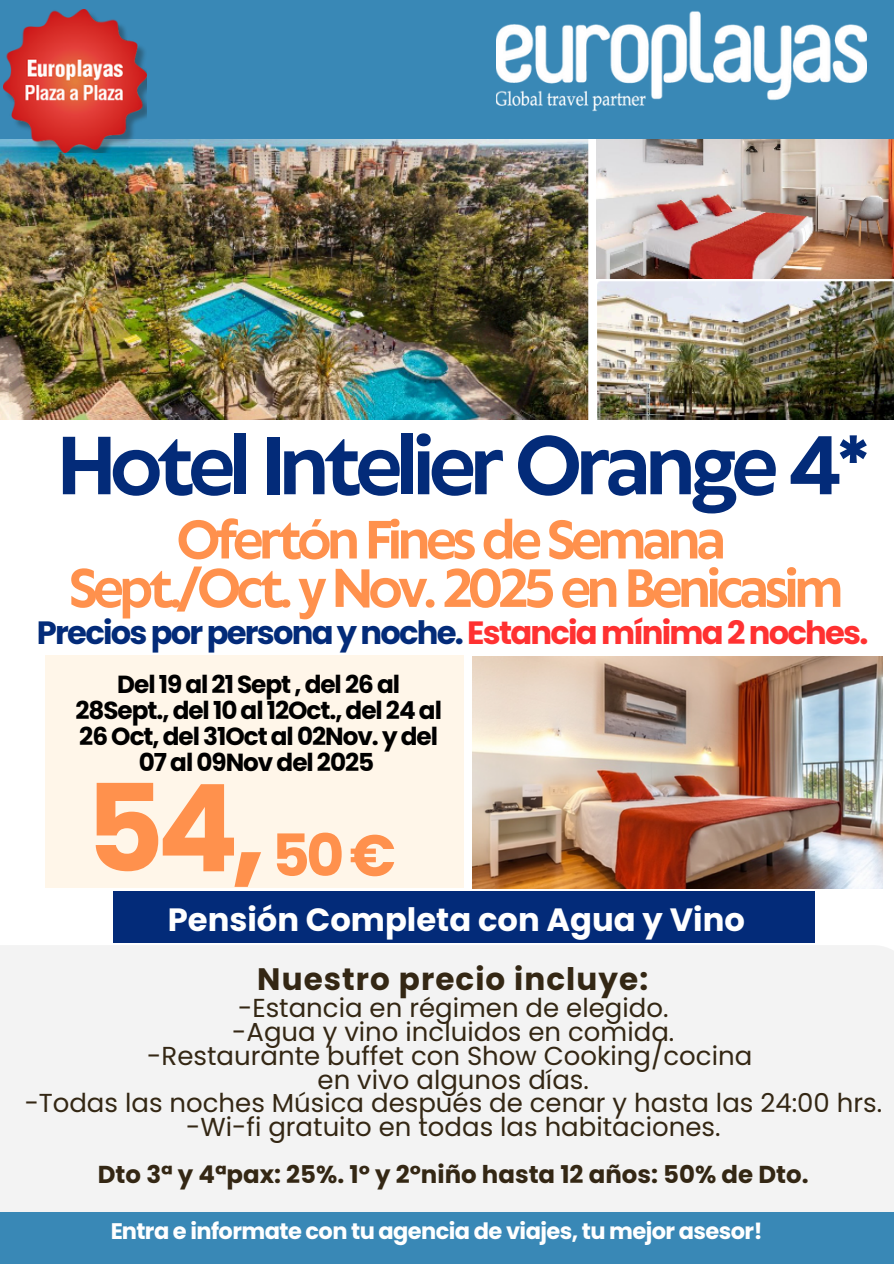
<style>
.page{position:relative;width:894px;height:1264px;background:#fff}
.page>*{position:absolute;margin:0;border:0;box-sizing:border-box;transform-origin:0 0}
.t1{font:700 120.9px "Poppins";color:#ff914d}
.t2{font:700 76.95px "Klein Text";letter-spacing:-.07em;color:#032b79}
.t3{font:700 50.4px/48.4px "Klein Text";letter-spacing:-.08em;color:#ff914d;text-align:center}
.t4{font:700 32.25px "Poppins";letter-spacing:-.055em;color:#032b79}
.t5{font:700 32.25px "Poppins";color:#fff}
.t6{font:700 31.05px "Poppins";letter-spacing:.035em;color:#342714}
.t7{font:25.95px/23.9px "Poppins";color:#342714;text-align:center}
.t8{font:700 24.75px/26px "Poppins";letter-spacing:-.04em;color:#000;text-align:center}
.t9{font:700 24.45px "Poppins";color:#342714}
.t10{font:700 22.5px "Poppins";letter-spacing:-.025em;color:#fff}
.s1{color:#ff3131}
.s2{font-size:58.2px}
</style>
<div class="page">
<div style="left:0;top:945px;width:893px;height:318px;background:#f3f3f3"></div>
<div style="left:0;top:0;width:893px;height:140px;background:#3988b6"></div>
<div style="left:0;top:1211px;width:893px;height:52px;background:#3988b6"></div>
<img style="left:496px;top:11px;width:370px;height:100px">
<div style="left:45px;top:655px;width:418px;height:233px;background:#fff6e9"></div>
<div style="left:113px;top:891px;width:701px;height:51px;background:#032b79"></div>
<img style="left:0;top:140px;width:893px;height:279px">
<img style="left:4px;top:10px;width:143px;height:143px">
<img style="left:596px;top:140px;width:297px;height:138px">
<img style="left:472px;top:656px;width:409px;height:232px">
<h2 class="t2" style="left:58px;top:426px;width:813px">Hotel Intelier Orange 4*</h2>
<h3 class="t3" style="left:69px;top:519px;width:775px">Ofertón Fines de Semana<br>Sept./Oct. y Nov. 2025 en Benicasim</h3>
<p class="t4" style="left:37px;top:610px;width:832px">Precios por persona y noche. <span class="s1">Estancia mínima 2 noches.</span></p>
<p class="t8" style="left:75px;top:671px;width:368px">Del 19 al 21 Sept , del 26 al<br>28Sept., del 10 al 12Oct., del 24 al<br>26 Oct, del 31Oct al 02Nov. y del<br>07 al 09Nov del 2025</p>
<h1 class="t1" style="left:85px;top:744px;width:312px">54, <span class="s2">50€</span></h1>
<p class="t5" style="left:168px;top:896px;width:578px">Pensión Completa con Agua y Vino</p>
<p class="t6" style="left:257px;top:957px;width:392px">Nuestro precio incluye:</p>
<p class="t7" style="left:24px;top:996px;width:859px">-Estancia en régimen de elegido.<br>-Agua y vino incluidos en comida.<br>-Restaurante buffet con Show Cooking/cocina<br>en vivo algunos días.<br>-Todas las noches Música después de cenar y hasta las 24:00 hrs. -Wi-fi gratuito en todas las habitaciones.</p>
<p class="t9" style="left:98px;top:1156px;width:712px">Dto 3ª y 4ªpax: 25%. 1º y 2ºniño hasta 12 años: 50% de Dto.</p>
<p class="t10" style="left:110px;top:1215px;width:653px">Entra e informate con tu agencia de viajes, tu mejor asesor!</p>
</div>
